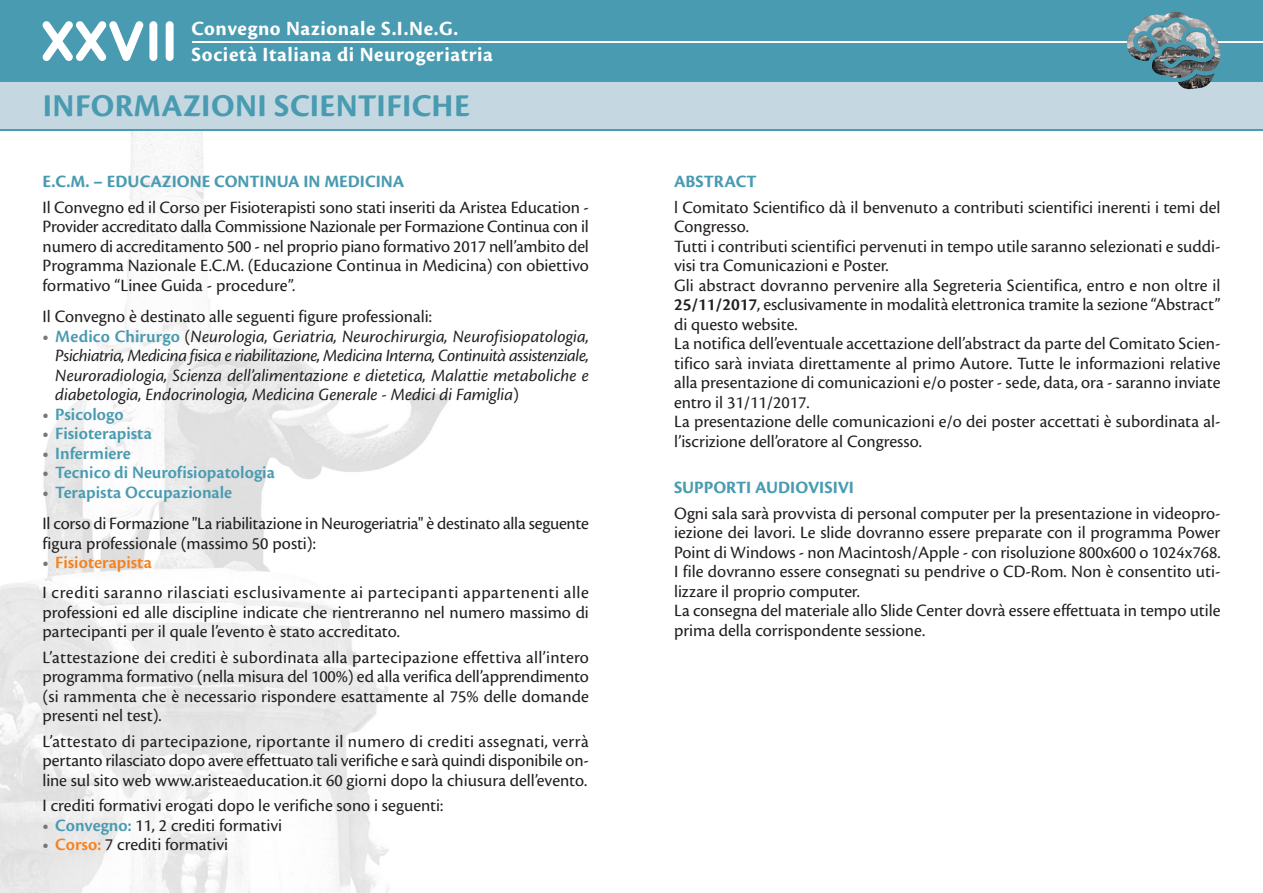
<style>
.page{position:relative;width:1263px;height:893px;background:#fff}
.page>*{position:absolute;margin:0;border:0;box-sizing:border-box;transform-origin:0 0}
.t1{font:700 33px "Cronos Pro";letter-spacing:.015em;color:#499bb1}
.t2{font:700 21px/26.1px "Cronos Pro";letter-spacing:.03em;color:#fff}
.t3{font:18px/19.5px "Cronos Pro";color:#231f20}
.t4{font:italic 18px/19.5px "Cronos Pro";letter-spacing:-.005em;color:#231f20;text-align:justify}
.t5{font:18px/30px "Cronos Pro";letter-spacing:.03em;color:#231f20}
.t6{font:600 18px "Cronos Pro";color:#499bb1}
.t7{font:700 18px "Cronos Pro";color:#499bb1}
.s1{font-weight:600;font-style:normal;color:#76787b}
.s2{font-weight:600;font-style:normal;color:#499bb1}
.s3{font-style:normal}
.s4{color:#76787b}
.s5{font-weight:600;color:#76787b}
.s6{font-weight:600;color:#499bb1}
.s7{font-weight:600;color:#f58220}
.s8{font-weight:600}
</style>
<div class="page">
<img style="left:0;top:130px;width:557px;height:763px">
<div style="left:0;top:0;width:1263px;height:130px;background:#c5d8e1"></div>
<div style="left:0;top:0;width:1263px;height:82px;background:#499bb1"></div>
<hr style="left:0;top:129px;width:1263px;height:1px;background:#499bb1">
<hr style="left:192px;top:41px;width:1071px;height:2px;background:#fff">
<img style="left:1145px;top:12px;width:75px;height:77px">
<svg style="left:1127px;top:18px;width:89px;height:64px"></svg>
<svg style="left:147px;top:19px;width:12px;height:44px"></svg>
<svg style="left:164px;top:19px;width:12px;height:44px"></svg>
<div style="left:149px;top:21px;width:8px;height:40px;background:#fff;border-radius:4px"></div>
<div style="left:166px;top:21px;width:8px;height:40px;background:#fff;border-radius:4px"></div>
<svg style="left:42px;top:21px;width:102px;height:40px"></svg>
<p class="t2" style="left:191px;top:17px;width:303px">Convegno Nazionale S.I.Ne.G.<br>Società Italiana di Neurogeriatria</p>
<h1 class="t1" style="left:43px;top:94px;width:429px">INFORMAZIONI SCIENTIFICHE</h1>
<p class="t7" style="left:43px;top:175px;width:363px">E.C.M. – EDUCAZIONE CONTINUA IN MEDICINA</p>
<p class="t3" style="left:43px;top:199px;width:548px;text-align:justify">Il Convegno ed il Corso per Fisioterapisti sono stati inseriti da Aristea Education - Provider accreditato dalla Commissione Nazionale per Formazione Continua con il numero di accreditamento 500 - nel proprio piano formativo 2017 nell’ambito del Programma Nazionale E.C.M. (Educazione Continua in Medicina) con obiettivo formativo “Linee Guida - procedure”.</p>
<p class="t3" style="left:43px;top:308px;width:391px">Il Convegno è destinato alle seguenti figure professionali:</p>
<p class="t4" style="left:55px;top:328px;width:535px;text-indent:-13px"><span class="s1">•</span> <span class="s2">Medico Chirurgo</span> <span class="s3">(</span>Neurologia, Geriatria, Neurochirurgia, Neurofisiopatologia, Psichiatria, Medicina fisica e riabilitazione, Medicina Interna, Continuità assistenziale, Neuroradiologia, Scienza dell’alimentazione e dietetica, Malattie metaboliche e diabetologia, Endocrinologia, Medicina Generale - Medici di Famiglia<span class="s3">)</span></p>
<p class="t6" style="left:43px;top:407px;width:82px"><span class="s4">•</span> Psicologo</p>
<p class="t6" style="left:43px;top:427px;width:111px"><span class="s4">•</span> Fisioterapista</p>
<p class="t6" style="left:43px;top:446px;width:90px"><span class="s4">•</span> Infermiere</p>
<p class="t6" style="left:43px;top:466px;width:234px"><span class="s4">•</span> Tecnico di Neurofisiopatologia</p>
<p class="t3" style="left:43px;top:478px;width:548px;line-height:31.5px"><span class="s5">•</span> <span class="s6">Terapista Occupazionale<br></span>Il corso di Formazione "La riabilitazione in Neurogeriatria" è destinato alla seguente</p>
<p class="t3" style="left:43px;top:535px;width:275px">figura professionale (massimo 50 posti):</p>
<p class="t5" style="left:43px;top:549px;width:548px"><span class="s5">•</span> <span class="s7">Fisioterapista<br></span>I crediti saranno rilasciati esclusivamente ai partecipanti appartenenti alle</p>
<p class="t3" style="left:43px;top:604px;width:548px">professioni ed alle discipline indicate che rientreranno nel numero massimo di partecipanti per il quale l’evento è stato accreditato.</p>
<p class="t3" style="left:43px;top:649px;width:548px;text-align:justify">L’attestazione dei crediti è subordinata alla partecipazione effettiva all’intero programma formativo (nella misura del 100%) ed alla verifica dell’apprendimento (si rammenta che è necessario rispondere esattamente al 75% delle domande presenti nel test).</p>
<p class="t3" style="left:43px;top:733px;width:548px;text-align:justify">L’attestato di partecipazione, riportante il numero di crediti assegnati, verrà pertanto rilasciato dopo avere effettuato tali verifiche e sarà quindi disponibile on&shy;line sul sito web www.aristeaeducation.it 60 giorni dopo la chiusura dell’evento.</p>
<p class="t3" style="left:43px;top:797px;width:402px">I crediti formativi erogati dopo le verifiche sono i seguenti:</p>
<p class="t3" style="left:43px;top:817px;width:241px"><span class="s5">•</span> <span class="s6">Convegno:</span> 11, 2 crediti formativi</p>
<p class="t3" style="left:43px;top:836px;width:187px"><span class="s5">•</span> <span class="s7">Corso:</span> 7 crediti formativi</p>
<p class="t7" style="left:674px;top:175px;width:84px">ABSTRACT</p>
<p class="t3" style="left:674px;top:199px;width:548px">l Comitato Scientifico dà il benvenuto a contributi scientifici inerenti i temi del Congresso.<br>Tutti i contributi scientifici pervenuti in tempo utile saranno selezionati e suddi&shy;visi tra Comunicazioni e Poster.<br>Gli abstract dovranno pervenire alla Segreteria Scientifica, entro e non oltre il <span class="s8">25/11/2017</span>, esclusivamente in modalità elettronica tramite la sezione “Abstract” di questo website.<br>La notifica dell’eventuale accettazione dell’abstract da parte del Comitato Scien&shy;tifico sarà inviata direttamente al primo Autore. Tutte le informazioni relative alla presentazione di comunicazioni e/o poster - sede, data, ora - saranno inviate entro il 31/11/2017.<br>La presentazione delle comunicazioni e/o dei poster accettati è subordinata al&shy;l’iscrizione dell’oratore al Congresso.</p>
<p class="t7" style="left:674px;top:481px;width:181px">SUPPORTI AUDIOVISIVI</p>
<p class="t3" style="left:674px;top:505px;width:548px">Ogni sala sarà provvista di personal computer per la presentazione in videopro&shy;iezione dei lavori. Le slide dovranno essere preparate con il programma Power Point di Windows - non Macintosh/Apple - con risoluzione 800x600 o 1024x768.<br>I file dovranno essere consegnati su pendrive o CD-Rom. Non è consentito uti&shy;lizzare il proprio computer.<br>La consegna del materiale allo Slide Center dovrà essere effettuata in tempo utile prima della corrispondente sessione.</p>
</div>
